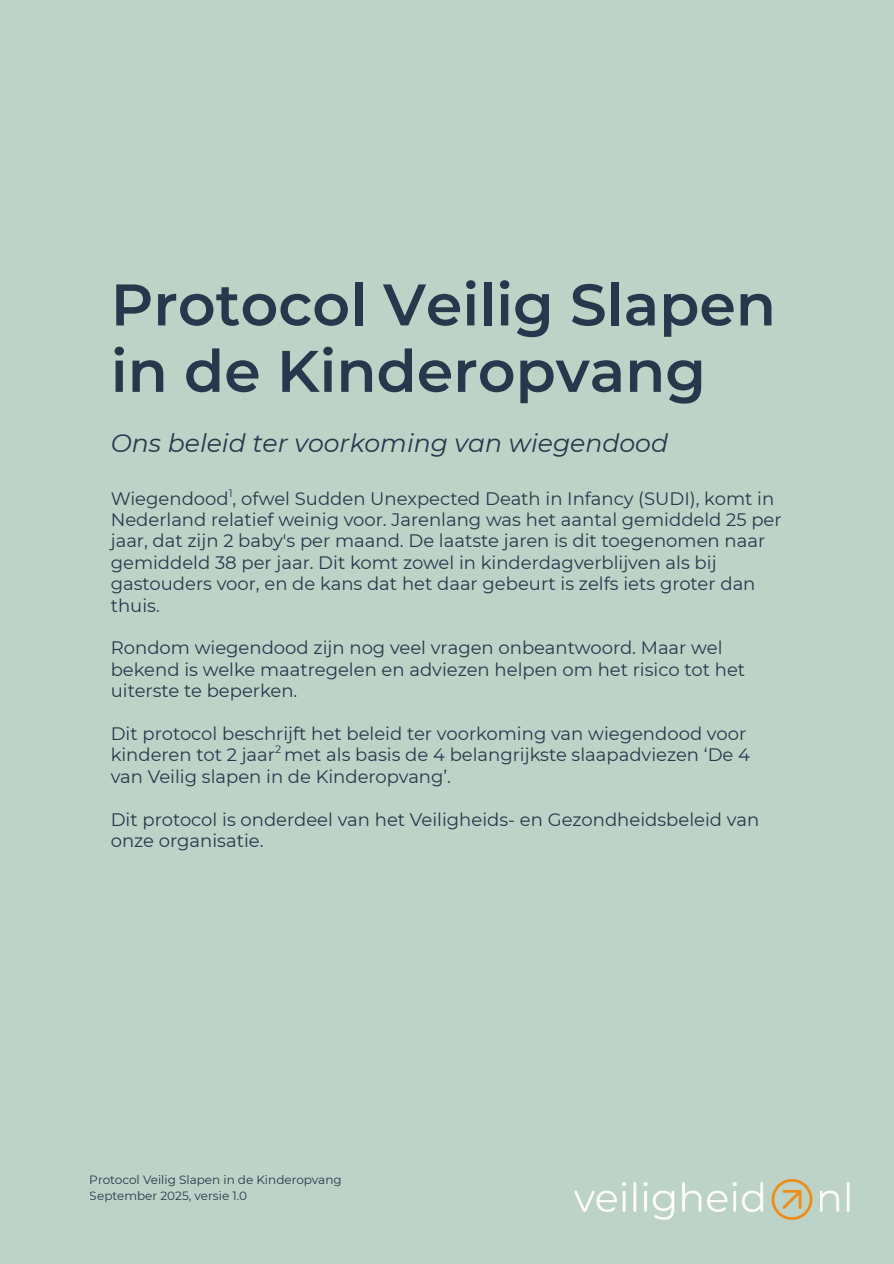
<style>
.page{position:relative;width:894px;height:1264px;background:#fff}
.page>*{position:absolute;margin:0;border:0;box-sizing:border-box;transform-origin:0 0}
.t1{font:600 58.5px/66.4px "Montserrat";color:#26384c}
.t2{font:italic 25.2px "Montserrat";color:#26384c}
.t3{font:18px/21.5px "Montserrat";color:#26384c}
.t4{font:12px/16px "Montserrat";color:#26384c}
.t5{font:10.8px "Montserrat";color:#26384c}
</style>
<div class="page">
<div style="left:0;top:0;width:893px;height:1263px;background:#bed3c7"></div>
<img style="left:574px;top:1178px;width:276px;height:43px">
<h1 class="t1" style="left:111px;top:271px;width:666px">Protocol Veilig Slapen in de Kinderopvang</h1>
<h2 class="t2" style="left:111px;top:427px;width:558px">Ons beleid ter voorkoming van wiegendood</h2>
<p class="t3" style="left:111px;top:487px;width:672px">Wiegendood , ofwel Sudden Unexpected Death in Infancy (SUDI), komt in Nederland relatief weinig voor. Jarenlang was het aantal gemiddeld 25 per jaar, dat zijn 2 baby's per maand. De laatste jaren is dit toegenomen naar gemiddeld 38 per jaar. Dit komt zowel in kinderdagverblijven als bij gastouders voor, en de kans dat het daar gebeurt is zelfs iets groter dan thuis.</p>
<p class="t5" style="left:229px;top:486px;width:5px">1</p>
<p class="t3" style="left:111px;top:637px;width:635px">Rondom wiegendood zijn nog veel vragen onbeantwoord. Maar wel bekend is welke maatregelen en adviezen helpen om het risico tot het uiterste te beperken.</p>
<p class="t3" style="left:111px;top:722px;width:640px">Dit protocol beschrijft het beleid ter voorkoming van wiegendood voor kinderen tot 2 jaar met als basis de 4 belangrijkste slaapadviezen ‘De 4 van Veilig slapen in de Kinderopvang’.</p>
<p class="t5" style="left:275px;top:743px;width:8px">2</p>
<p class="t3" style="left:111px;top:808px;width:649px">Dit protocol is onderdeel van het Veiligheids- en Gezondheidsbeleid van onze organisatie.</p>
<p class="t4" style="left:90px;top:1171px;width:253px">Protocol Veilig Slapen in de Kinderopvang<br>September 2025, versie 1.0</p>
</div>
